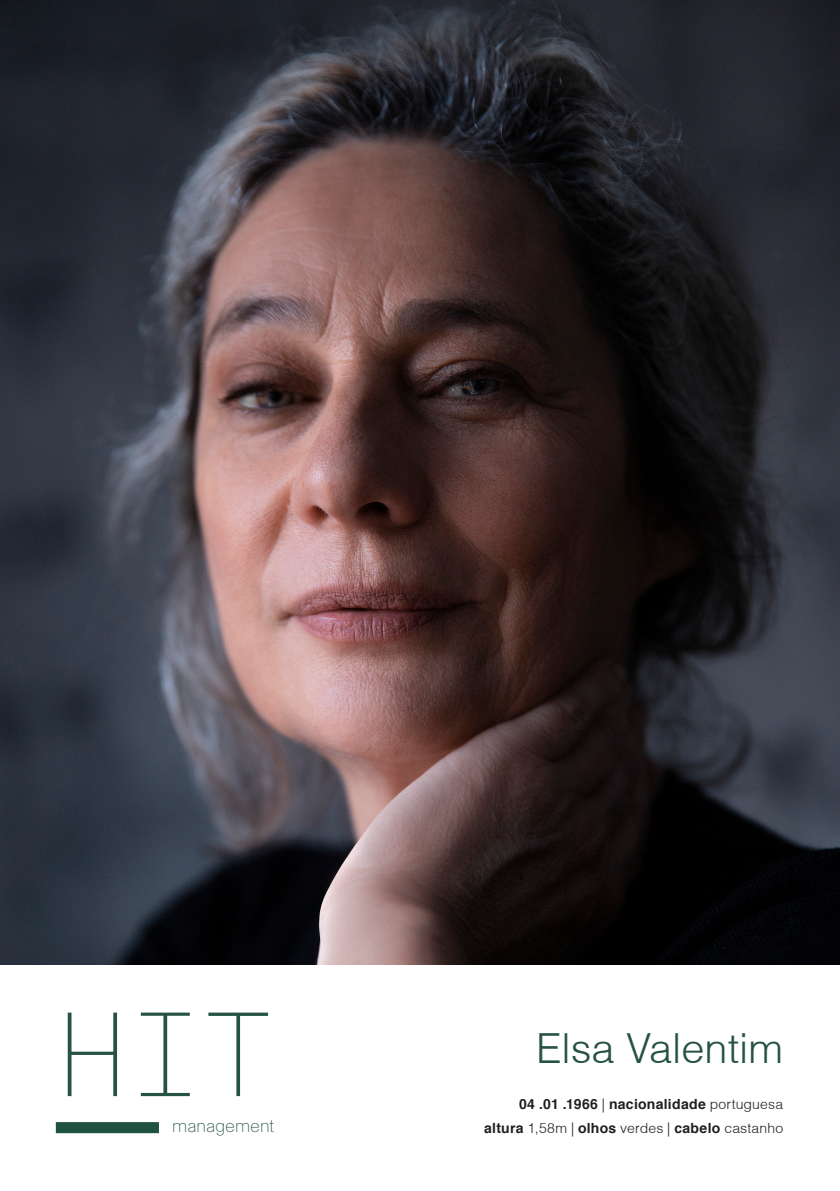
<style>
.page{position:relative;width:840px;height:1191px;background:#fff}
.page>*{position:absolute;margin:0;border:0;box-sizing:border-box;transform-origin:0 0}
.t1{font:200 117.6px "GT America Mono";color:#265243}
.t2{font:300 41.4px "Helvetica";color:#265243}
.t3{font:100 18px "Basel";color:#205244}
.t4{font:300 14px "Helvetica";letter-spacing:.01em;color:#231f20}
.t5{font:700 14px "Helvetica";letter-spacing:.02em;color:#231f20}
.s1{font-weight:300}
.s2{font-weight:700}
</style>
<div class="page">
<div style="left:56px;top:1122px;width:103px;height:11px;background:#205244"></div>
<img style="left:0;top:0;width:839px;height:964px">
<p class="t1" style="left:56px;top:988px;width:220px">HIT</p>
<p class="t3" style="left:172px;top:1114px;width:103px">management</p>
<p class="t2" style="left:536px;top:1023px;width:248px">Elsa Valentim</p>
<p class="t5" style="left:518px;top:1095px;width:265px">04 .01 .1966 <span class="s1">|</span> nacionalidade <span class="s1">portuguesa</span></p>
<p class="t4" style="left:484px;top:1119px;width:300px"><span class="s2">altura</span> 1,58m | <span class="s2">olhos</span> verdes | <span class="s2">cabelo</span> castanho</p>
</div>
